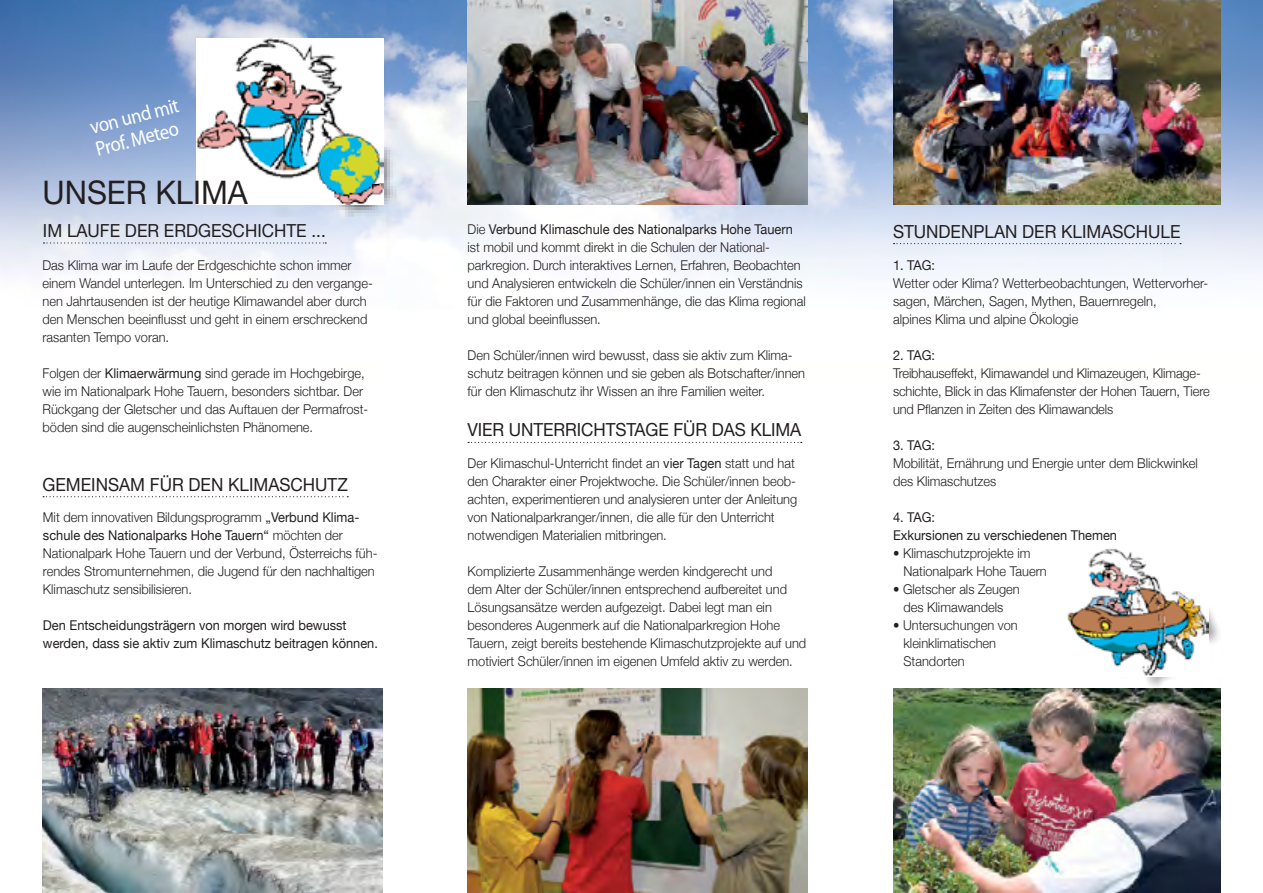
<style>
.page{position:relative;width:1263px;height:893px;background:#fff}
.page>*{position:absolute;margin:0;border:0;box-sizing:border-box;transform-origin:0 0}
.t1{font:32.4px "Helvetica Neue";color:#231f20;scale:.95 1}
.t2{font:20.7px/22.5px "Myriad Pro";color:#fff;scale:.9 1}
.t3{font:18px "Helvetica Neue";color:#231f20;scale:.95 1}
.t4{font:300 13.5px/18px "Helvetica Neue";color:#231f20;scale:.95 1}
.t5{font:13.5px/18px "Helvetica Neue";color:#231f20;scale:.95 1}
.s1{font-weight:400}
</style>
<div class="page">
<img style="left:0;top:0;width:1263px;height:279px">
<div style="left:197px;top:36px;width:199px;height:180px;background:#231f20;opacity:.65"></div>
<img style="left:197px;top:39px;width:186px;height:166px">
<img style="left:43px;top:689px;width:340px;height:204px">
<img style="left:468px;top:689px;width:340px;height:204px">
<img style="left:893px;top:689px;width:327px;height:204px">
<svg style="left:44px;top:242px;width:282px;height:2px"></svg>
<svg style="left:468px;top:442px;width:334px;height:1px"></svg>
<svg style="left:43px;top:496px;width:305px;height:1px"></svg>
<img style="left:893px;top:0;width:327px;height:204px">
<img style="left:468px;top:0;width:340px;height:204px">
<div style="left:1067px;top:546px;width:156px;height:144px;background:#231f20;opacity:.65"></div>
<img style="left:1067px;top:546px;width:141px;height:130px">
<svg style="left:893px;top:243px;width:288px;height:1px"></svg>
<h2 class="t2" style="left:87px;top:117px;width:103px;rotate:-15deg">von und mit<br>Prof. Meteo</h2>
<h1 class="t1" style="left:43px;top:173px;width:218px">Unser Klima</h1>
<h3 class="t3" style="left:43px;top:220px;width:299px">I m Laufe der Erdgeschichte ...</h3>
<p class="t4" style="left:43px;top:256px;width:349px">Das Klima war im Laufe der Erdgeschichte schon immer einem Wandel unterlegen. Im Unterschied zu den vergange&shy;nen Jahrtausenden ist der heutige Klimawandel aber durch den Menschen beeinflusst und geht in einem erschreckend rasanten Tempo voran.</p>
<p class="t4" style="left:43px;top:364px;width:344px">Folgen der <span class="s1">Klimaerwärmung</span> sind gerade im Hochgebirge, wie im Nationalpark Hohe Tauern, besonders sichtbar. Der Rückgang der Gletscher und das Auftauen der Permafrost&shy;böden sind die augenscheinlichsten Phänomene.</p>
<h3 class="t3" style="left:43px;top:474px;width:323px">Gemeinsam für den Klimaschutz</h3>
<p class="t4" style="left:43px;top:508px;width:354px">Mit dem innovativen Bildungsprogramm <span class="s1">„Verbund Klima&shy;schule des Nationalparks Hohe Tauern“</span> möchten der Nationalpark Hohe Tauern und der Verbund, Österreichs füh&shy;rendes Stromunternehmen, die Jugend für den nachhaltigen Klimaschutz sensibilisieren.</p>
<p class="t5" style="left:43px;top:616px;width:354px">Den Entscheidungsträgern von morgen wird bewusst werden, dass sie aktiv zum Klimaschutz beitragen können.</p>
<p class="t4" style="left:468px;top:220px;width:358px">Die <span class="s1">Verbund Klimaschule des Nationalparks Hohe Tauern </span>ist mobil und kommt direkt in die Schulen der National&shy;parkregion. Durch interaktives Lernen, Erfahren, Beobachten und Analysieren entwickeln die Schüler/innen ein Verständnis für die Faktoren und Zusammenhänge, die das Klima regional und global beeinflussen.</p>
<p class="t4" style="left:468px;top:346px;width:357px">Den Schüler/innen wird bewusst, dass sie aktiv zum Klima&shy;schutz beitragen können und sie geben als Botschafter/innen für den Klimaschutz ihr Wissen an ihre Familien weiter.</p>
<h3 class="t3" style="left:468px;top:419px;width:353px">Vier Unterrichtstag e für das Klima</h3>
<p class="t4" style="left:468px;top:454px;width:349px">Der Klimaschul-Unterricht findet an <span class="s1">vier Tagen</span> statt und hat den Charakter einer Projektwoche. Die Schüler/innen beob&shy;achten, experimentieren und analysieren unter der Anleitung von Nationalparkranger/innen, die alle für den Unterricht notwendigen Materialien mitbringen.</p>
<p class="t4" style="left:468px;top:562px;width:358px">Komplizierte Zusammenhänge werden kindgerecht und<br>dem Alter der Schüler/innen entsprechend aufbereitet und Lösungsansätze werden aufgezeigt. Dabei legt man ein besonderes Augenmerk auf die Nationalparkregion Hohe Tauern, zeigt bereits bestehende Klimaschutzprojekte auf und motiviert Schüler/innen im eigenen Umfeld aktiv zu werden.</p>
<h3 class="t3" style="left:893px;top:220px;width:304px">Stundenplan der Klimaschule</h3>
<p class="t5" style="left:893px;top:256px;width:46px">1. Tag :</p>
<p class="t4" style="left:893px;top:274px;width:333px">Wetter oder Klima? Wetterbeobachtungen, Wettervorher&shy;sagen, Märchen, Sagen, Mythen, Bauernregeln,<br>alpines Klima und alpine Ökologie</p>
<p class="t5" style="left:893px;top:346px;width:46px">2. Tag :</p>
<p class="t4" style="left:893px;top:364px;width:335px">Treibhauseffekt, Klimawandel und Klimazeugen, Klimage&shy;schichte, Blick in das Klimafenster der Hohen Tauern, Tiere und Pflanzen in Zeiten des Klimawandels</p>
<p class="t5" style="left:893px;top:436px;width:46px">3. Tag :</p>
<p class="t4" style="left:893px;top:454px;width:322px">Mobilität, Ernährung und Energie unter dem Blickwinkel des Klimaschutzes</p>
<p class="t5" style="left:893px;top:508px;width:237px">4. Tag :<br>Exkursionen zu verschiedenen Themen</p>
<p class="t4" style="left:903px;top:544px;width:152px;text-indent:-11px">• Klimaschutzprojekte im<br>Nationalpark Hohe Tauern</p>
<p class="t4" style="left:893px;top:580px;width:135px;text-align:center">• Gletscher als Zeugen des Klimawandels</p>
<p class="t4" style="left:903px;top:616px;width:122px;text-indent:-11px">• Untersuchungen von kleinklimatischen<br>Standorten</p>
</div>
